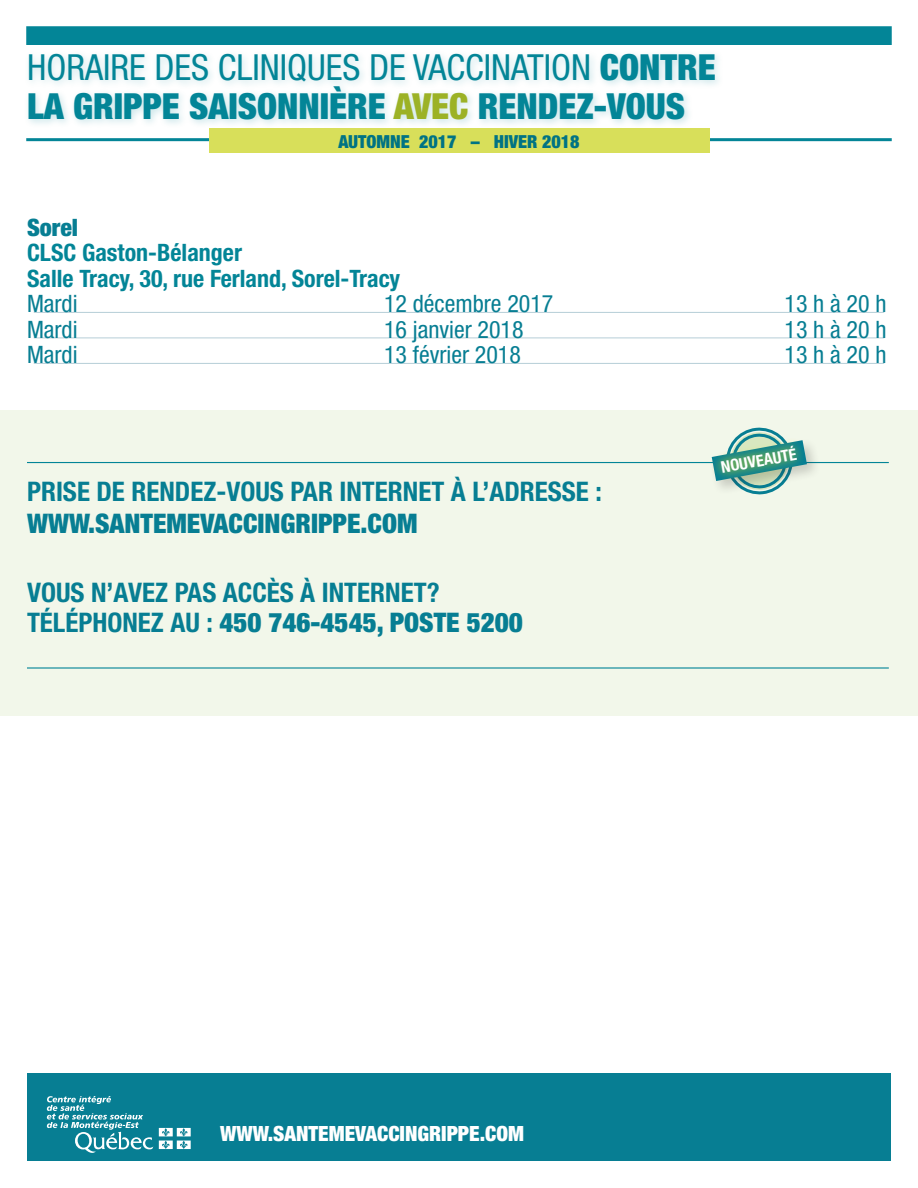
<style>
.page{position:relative;width:918px;height:1188px;background:#fff}
.page>*{position:absolute;margin:0;border:0;box-sizing:border-box;transform-origin:0 0}
.t1{font:900 condensed 36px/39px "Helvetica Neue";color:#038597}
.t2{font:700 condensed 27px/30px "Helvetica Neue";color:#077e93}
.t3{font:900 condensed 27px "Helvetica Neue";color:#077e93}
.t4{font:condensed 24px "Helvetica Neue";color:#077e93}
.t5{font:700 condensed 24px/25.5px "Helvetica Neue";color:#038597}
.t6{font:900 condensed 24px "Helvetica Neue";color:#077e93}
.t7{font:900 condensed 21px "Helvetica Neue";color:#fff}
.t8{font:900 condensed 18px "Helvetica Neue";color:#007384}
.t9{font:700 condensed 16.2px "Helvetica Neue LT Std";color:#fff}
.s1{font-weight:400}
.s2{color:#9cb226}
.s3{font-weight:900}
</style>
<div class="page">
<div style="left:24px;top:49px;width:701px;height:80px;background:#038597;opacity:.21"></div>
<div style="left:26px;top:26px;width:866px;height:19px;background:#038597;border:2px solid #038597"></div>
<div style="left:26px;top:138px;width:866px;height:3px;border:2px solid #038597"></div>
<div style="left:209px;top:128px;width:500px;height:25px;background:#d8df5a"></div>
<hr style="left:34px;top:312px;width:850px;height:1px;background:#b6ced7">
<hr style="left:34px;top:338px;width:850px;height:1px;background:#b6ced7">
<hr style="left:34px;top:363px;width:850px;height:1px;background:#b6ced7">
<div style="left:0;top:410px;width:918px;height:306px;background:#f2f7ea"></div>
<hr style="left:27px;top:462px;width:862px;height:1px;background:#038597">
<hr style="left:27px;top:667px;width:862px;height:2px;background:#038597">
<div style="left:709px;top:437px;width:112px;height:58px;background:#231f20;opacity:.2"></div>
<svg style="left:707px;top:428px;width:103px;height:67px"></svg>
<div style="left:27px;top:1074px;width:864px;height:87px;background:#077e93"></div>
<svg style="left:47px;top:1096px;width:106px;height:57px"></svg>
<svg style="left:159px;top:1128px;width:32px;height:21px"></svg>
<h1 class="t1" style="left:27px;top:47px;width:690px"><span class="s1">HORAIRE DES CLINIQUES DE VACCINATION</span> CONTRE<br>LA GRIPPE SAISONNIÈRE <span class="s2">AVEC</span> RENDEZ-VOUS</h1>
<p class="t8" style="left:338px;top:131px;width:243px">AUTOMNE 2017 – HIVER 2018</p>
<p class="t6" style="left:27px;top:212px;width:53px">Sorel</p>
<p class="t5" style="left:27px;top:239px;width:375px">CLSC Gaston-Bélanger<br>Salle Tracy, 30, rue Ferland, Sorel-Tracy</p>
<p class="t4" style="left:27px;top:290px;width:52px">Mardi</p>
<p class="t4" style="left:384px;top:290px;width:171px">12 décembre 2017</p>
<p class="t4" style="left:785px;top:290px;width:103px">13 h à 20 h</p>
<p class="t4" style="left:27px;top:315px;width:52px">Mardi</p>
<p class="t4" style="left:384px;top:315px;width:141px">16 janvier 2018</p>
<p class="t4" style="left:785px;top:315px;width:103px">13 h à 20 h</p>
<p class="t4" style="left:27px;top:341px;width:52px">Mardi</p>
<p class="t4" style="left:384px;top:341px;width:139px">13 février 2018</p>
<p class="t4" style="left:785px;top:341px;width:103px">13 h à 20 h</p>
<p class="t2" style="left:27px;top:476px;width:576px">PRISE DE RENDEZ-VOUS PAR INTERNET À L’ADRESSE :</p>
<p class="t3" style="left:27px;top:506px;width:392px">WWW.SANTEMEVACCINGRIPPE.COM</p>
<p class="t2" style="left:27px;top:577px;width:497px">VOUS N’AVEZ PAS ACCÈS À INTERNET?<br>TÉLÉPHONEZ AU : <span class="s3">450 746-4545, POSTE 5200</span></p>
<p class="t9" style="left:720px;top:458px;width:78px;rotate:-10deg">NOUVEAUTÉ</p>
<p class="t7" style="left:220px;top:1121px;width:305px">WWW.SANTEMEVACCINGRIPPE.COM</p>
</div>
